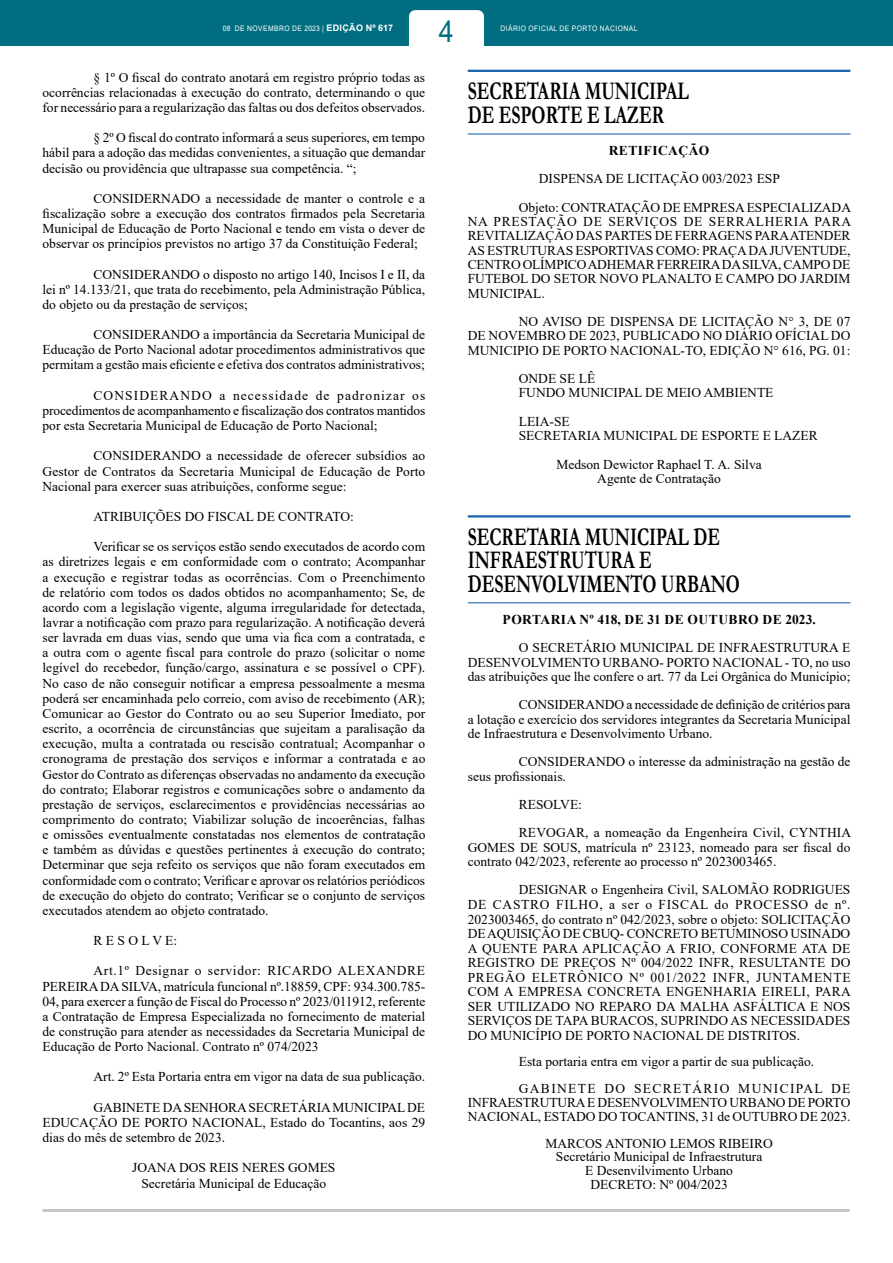
<style>
.page{position:relative;width:893px;height:1263px;background:#fff}
.page>*{position:absolute;margin:0;border:0;box-sizing:border-box;transform-origin:0 0}
.t1{font:30px "Arial";color:#006e80;scale:.9 1}
.t2{font:700 25.5px/23.2px "Garamond";color:#000;scale:.7 1}
.t3{font:13.5px/15.1px "Times New Roman";color:#000;text-align:justify}
.t4{font:700 13.5px "Times New Roman";letter-spacing:.035em;color:#000}
.t5{font:7.5px "Arial";letter-spacing:.065em;color:#fff;scale:.9 1}
.s1{font-weight:700;font-size:9px}
</style>
<div class="page">
<div style="left:0;top:0;width:893px;height:46px;background:#006e80"></div>
<div style="left:409px;top:10px;width:75px;height:57px;background:#fff;border-radius:6px"></div>
<hr style="left:43px;top:1209px;width:807px;height:3px;background:#c6c6c6">
<hr style="left:468px;top:70px;width:382px;height:2px;background:#1961ac">
<hr style="left:468px;top:133px;width:382px;height:2px;background:#1961ac">
<hr style="left:468px;top:515px;width:382px;height:2px;background:#1961ac">
<hr style="left:468px;top:602px;width:382px;height:1px;background:#1961ac">
<h1 class="t1" style="left:439px;top:11px;width:18px">4</h1>
<p class="t5" style="left:223px;top:24px;width:191px">08 DE NOVEMBRO DE 2023 | <span class="s1">EDIÇÃO Nº 617</span></p>
<p class="t5" style="left:501px;top:24px;width:154px">DIÁRIO OFICIAL DE PORTO NACIONAL</p>
<p class="t3" style="left:43px;top:69px;width:384px;text-indent:51px">§ 1º O fiscal do contrato anotará em registro próprio todas as ocorrências relacionadas à execução do contrato, determinando o que for necessário para a regularização das faltas ou dos defeitos observados.</p>
<p class="t3" style="left:43px;top:130px;width:384px;text-indent:51px">§ 2º O fiscal do contrato informará a seus superiores, em tempo hábil para a adoção das medidas convenientes, a situação que demandar decisão ou providência que ultrapasse sua competência. “;</p>
<p class="t3" style="left:43px;top:190px;width:384px;text-indent:51px">CONSIDERNADO a necessidade de manter o controle e a fiscalização sobre a execução dos contratos firmados pela Secretaria Municipal de Educação de Porto Nacional e tendo em vista o dever de observar os princípios previstos no artigo 37 da Constituição Federal;</p>
<p class="t3" style="left:43px;top:266px;width:384px;text-indent:51px">CONSIDERANDO o disposto no artigo 140, Incisos I e II, da lei nº 14.133/21, que trata do recebimento, pela Administração Pública, do objeto ou da prestação de serviços;</p>
<p class="t3" style="left:43px;top:327px;width:384px;text-indent:51px">CONSIDERANDO a importância da Secretaria Municipal de Educação de Porto Nacional adotar procedimentos administrativos que permitam a gestão mais eficiente e efetiva dos contratos administrativos;</p>
<p class="t3" style="left:43px;top:387px;width:384px;text-indent:51px">CONSIDERANDO a necessidade de padronizar os procedimentos de acompanhamento e fiscalização dos contratos mantidos por esta Secretaria Municipal de Educação de Porto Nacional;</p>
<p class="t3" style="left:43px;top:448px;width:384px;text-indent:51px">CONSIDERANDO a necessidade de oferecer subsídios ao Gestor de Contratos da Secretaria Municipal de Educação de Porto Nacional para exercer suas atribuições, conforme segue:</p>
<p class="t3" style="left:94px;top:508px;width:262px">ATRIBUIÇÕES DO FISCAL DE CONTRATO:</p>
<p class="t3" style="left:43px;top:539px;width:384px;text-indent:51px">Verificar se os serviços estão sendo executados de acordo com as diretrizes legais e em conformidade com o contrato; Acompanhar a execução e registrar todas as ocorrências. Com o Preenchimento de relatório com todos os dados obtidos no acompanhamento; Se, de acordo com a legislação vigente, alguma irregularidade for detectada, lavrar a notificação com prazo para regularização. A notificação deverá ser lavrada em duas vias, sendo que uma via fica com a contratada, e a outra com o agente fiscal para controle do prazo (solicitar o nome legível do recebedor, função/cargo, assinatura e se possível o CPF).<br>No caso de não conseguir notificar a empresa pessoalmente a mesma poderá ser encaminhada pelo correio, com aviso de recebimento (AR); Comunicar ao Gestor do Contrato ou ao seu Superior Imediato, por escrito, a ocorrência de circunstâncias que sujeitam a paralisação da execução, multa a contratada ou rescisão contratual; Acompanhar o cronograma de prestação dos serviços e informar a contratada e ao Gestor do Contrato as diferenças observadas no andamento da execução do contrato; Elaborar registros e comunicações sobre o andamento da prestação de serviços, esclarecimentos e providências necessárias ao comprimento do contrato; Viabilizar solução de incoerências, falhas e omissões eventualmente constatadas nos elementos de contratação e também as dúvidas e questões pertinentes à execução do contrato; Determinar que seja refeito os serviços que não foram executados em conformidade com o contrato; Verificar e aprovar os relatórios periódicos de execução do objeto do contrato; Verificar se o conjunto de serviços executados atendem ao objeto contratado.</p>
<p class="t3" style="left:94px;top:933px;width:85px">R E S O L V E:</p>
<p class="t3" style="left:43px;top:963px;width:384px;text-indent:51px">Art.1º Designar o servidor: RICARDO ALEXANDRE PEREIRA DA SILVA, matrícula funcional nº.18859, CPF: 934.300.785- 04, para exercer a função de Fiscal do Processo nº 2023/011912, referente a Contratação de Empresa Especializada no fornecimento de material de construção para atender as necessidades da Secretaria Municipal de Educação de Porto Nacional. Contrato nº 074/2023</p>
<p class="t3" style="left:94px;top:1069px;width:333px">Art. 2º Esta Portaria entra em vigor na data de sua publicação.</p>
<p class="t3" style="left:43px;top:1099px;width:384px;text-indent:51px">GABINETE DA SENHORA SECRETÁRIA MUNICIPAL DE EDUCAÇÃO DE PORTO NACIONAL, Estado do Tocantins, aos 29 dias do mês de setembro de 2023.</p>
<p class="t3" style="left:132px;top:1160px;width:205px;text-align:center">JOANA DOS REIS NERES GOMES<br>Secretária Municipal de Educação</p>
<h2 class="t2" style="left:468px;top:80px;width:318px">SECRETARIA MUNICIPAL<br>DE ESPORTE E LAZER</h2>
<p class="t4" style="left:609px;top:141px;width:102px">RETIFICAÇÃO</p>
<p class="t3" style="left:519px;top:164px;width:334px;line-height:28.5px;text-indent:20px">DISPENSA DE LICITAÇÃO 003/2023 ESP<br>Objeto: CONTRATAÇÃO DE EMPRESA ESPECIALIZADA</p>
<p class="t3" style="left:468px;top:214px;width:385px;line-height:14.2px">NA PRESTAÇÃO DE SERVIÇOS DE SERRALHERIA PARA REVITALIZAÇÃO DAS PARTES DE FERRAGENS PARA ATENDER AS ESTRUTURAS ESPORTIVAS COMO: PRAÇA DA JUVENTUDE, CENTRO OLÍMPICO ADHEMAR FERREIRA DA SILVA, CAMPO DE FUTEBOL DO SETOR NOVO PLANALTO E CAMPO DO JARDIM MUNICIPAL.</p>
<p class="t3" style="left:468px;top:314px;width:384px;line-height:14.2px;text-indent:51px">NO AVISO DE DISPENSA DE LICITAÇÃO N° 3, DE 07<br>DE NOVEMBRO DE 2023, PUBLICADO NO DIÁRIO OFÍCIAL DO MUNICIPIO DE PORTO NACIONAL-TO, EDIÇÃO N° 616, PG. 01:</p>
<p class="t3" style="left:519px;top:371px;width:256px;line-height:14.2px">ONDE SE LÊ<br>FUNDO MUNICIPAL DE MEIO AMBIENTE</p>
<p class="t3" style="left:519px;top:414px;width:301px;line-height:14.2px">LEIA-SE<br>SECRETARIA MUNICIPAL DE ESPORTE E LAZER</p>
<p class="t3" style="left:556px;top:456px;width:207px;line-height:14.2px;text-align:center">Medson Dewictor Raphael T. A. Silva<br>Agente de Contratação</p>
<h2 class="t2" style="left:468px;top:525px;width:390px">SECRETARIA MUNICIPAL DE<br>INFRAESTRUTURA E<br>DESENVOLVIMENTO URBANO</h2>
<p class="t4" style="left:503px;top:609px;width:315px">PORTARIA Nº 418, DE 31 DE OUTUBRO DE 2023.</p>
<p class="t3" style="left:468px;top:640px;width:384px;line-height:14.2px;text-indent:51px">O SECRETÁRIO MUNICIPAL DE INFRAESTRUTURA E DESENVOLVIMENTO URBANO- PORTO NACIONAL - TO, no uso das atribuições que lhe confere o art. 77 da Lei Orgânica do Município;</p>
<p class="t3" style="left:468px;top:697px;width:384px;line-height:14.2px;text-indent:51px">CONSIDERANDO a necessidade de definição de critérios para a lotação e exercício dos servidores integrantes da Secretaria Municipal de Infraestrutura e Desenvolvimento Urbano.</p>
<p class="t3" style="left:468px;top:754px;width:384px;line-height:14.2px;text-indent:51px">CONSIDERANDO o interesse da administração na gestão de seus profissionais.</p>
<p class="t3" style="left:519px;top:790px;width:334px;line-height:28.3px">RESOLVE:<br>REVOGAR, a nomeação da Engenheira Civil, CYNTHIA</p>
<p class="t3" style="left:468px;top:839px;width:384px;line-height:14.1px">GOMES DE SOUS, matrícula nº 23123, nomeado para ser fiscal do contrato 042/2023, referente ao processo nº 2023003465.</p>
<p class="t3" style="left:468px;top:882px;width:385px;line-height:14.5px;text-indent:51px">DESIGNAR o Engenheira Civil, SALOMÃO RODRIGUES DE CASTRO FILHO, a ser o FISCAL do PROCESSO de nº.<br>2023003465, do contrato nº 042/2023, sobre o objeto: SOLICITAÇÃO DE AQUISIÇÃO DE CBUQ- CONCRETO BETUMINOSO USINADO A QUENTE PARA APLICAÇÃO A FRIO, CONFORME ATA DE REGISTRO DE PREÇOS Nº 004/2022 INFR, RESULTANTE DO PREGÃO ELETRÔNICO Nº 001/2022 INFR, JUNTAMENTE COM A EMPRESA CONCRETA ENGENHARIA EIRELI, PARA SER UTILIZADO NO REPARO DA MALHA ASFÁLTICA E NOS SERVIÇOS DE TAPA BURACOS, SUPRINDO AS NECESSIDADES DO MUNICÍPIO DE PORTO NACIONAL DE DISTRITOS.</p>
<p class="t3" style="left:519px;top:1047px;width:333px;line-height:27.3px">Esta portaria entra em vigor a partir de sua publicação.<br>GABINETE DO SECRETÁRIO MUNICIPAL DE</p>
<p class="t3" style="left:468px;top:1095px;width:384px;line-height:13.6px">INFRAESTRUTURA E DESENVOLVIMENTO URBANO DE PORTO<br>NACIONAL, ESTADO DO TOCANTINS, 31 de OUTUBRO DE 2023.</p>
<p class="t3" style="left:545px;top:1136px;width:229px;line-height:13.6px;text-align:center">MARCOS ANTONIO LEMOS RIBEIRO<br>Secretário Municipal de Infraestrutura<br>E Desenvilvimento Urbano<br>DECRETO: Nº 004/2023</p>
</div>
